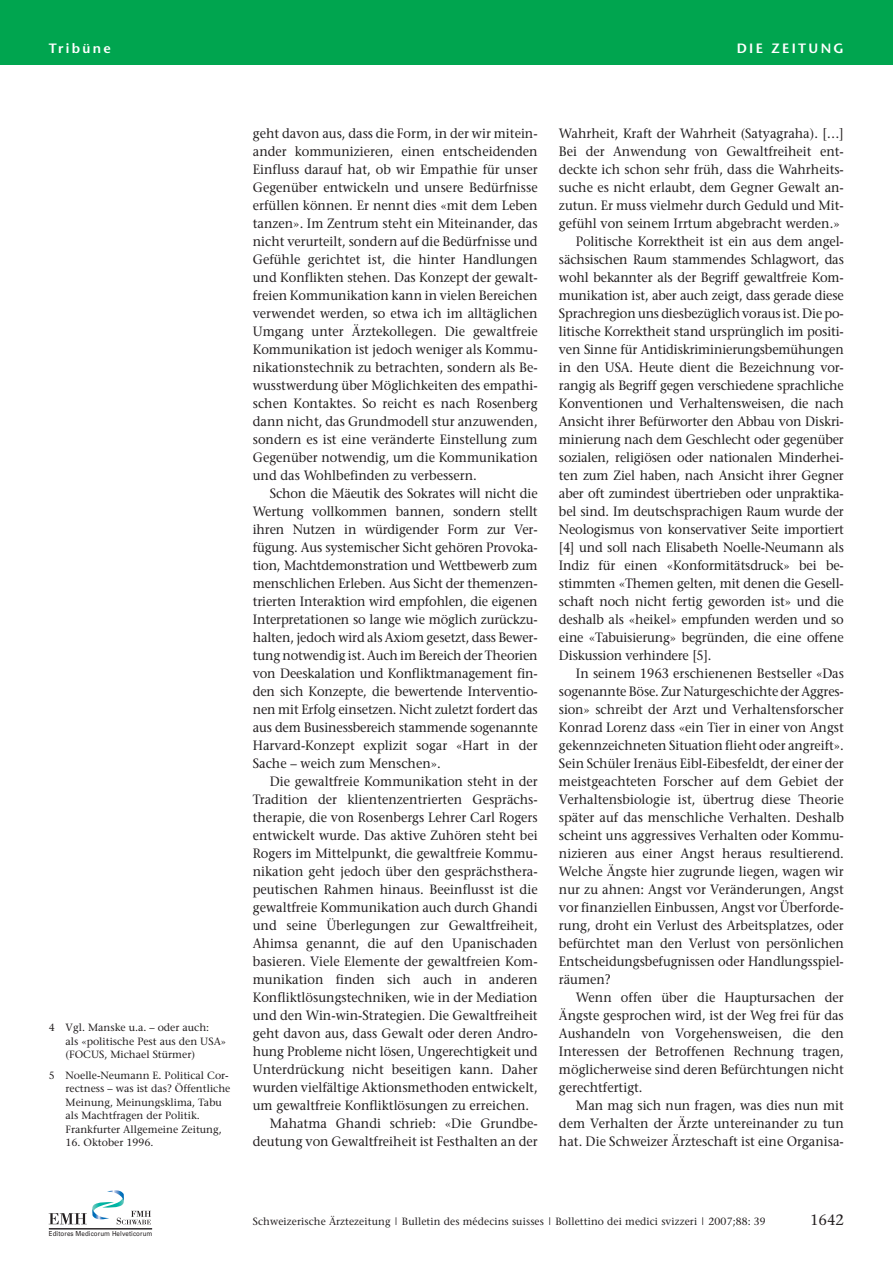
<style>
.page{position:relative;width:893px;height:1263px;background:#fff}
.page>*{position:absolute;margin:0;border:0;box-sizing:border-box;transform-origin:0 0}
.t1{font:15px "Stone Serif";color:#231f20}
.t2{font:13.5px/18px "Stone Serif";color:#231f20;text-align:justify;scale:.95 1}
.t3{font:600 13.5px "Stone Sans";letter-spacing:.17em;color:#fff}
.t4{font:10.5px/13.5px "Stone Serif";color:#231f20}
.t5{font:6.9px "Univers";letter-spacing:.015em;color:#231f20;scale:.9 1}
</style>
<div class="page">
<svg style="left:49px;top:1190px;width:102px;height:34px"></svg>
<hr style="left:49px;top:1228px;width:103px;height:1px;background:#231f20">
<div style="left:0;top:0;width:893px;height:64px;background:#00a54f"></div>
<p class="t3" style="left:49px;top:42px;width:64px">Tribüne</p>
<p class="t3" style="left:737px;top:42px;width:109px">DIE ZEITUNG</p>
<p class="t4" style="left:66px;top:1022px;width:162px;text-indent:-17px">4 Vgl. Manske u.a. – oder auch:<br>als «politische Pest aus den USA» (FOCUS, Michael Stürmer)</p>
<p class="t4" style="left:66px;top:1069px;width:166px;text-indent:-17px">5 Noelle-Neumann E. Political Cor&shy;rectness – was ist das? Öffentliche Meinung, Meinungsklima, Tabu als Machtfragen der Politik.<br>Frankfurter Allgemeine Zeitung,</p>
<p class="t4" style="left:66px;top:1137px;width:90px">16. Oktober 1996.</p>
<p class="t2" style="left:253px;top:126px;width:301px">geht davon aus, dass die Form, in der wir mitein&shy;ander kommunizieren, einen entscheidenden Einfluss darauf hat, ob wir Empathie für unser Gegenüber entwickeln und unsere Bedürfnisse erfüllen können. Er nennt dies «mit dem Leben tanzen». Im Zentrum steht ein Miteinander, das nicht verurteilt, sondern auf die Bedürfnisse und Gefühle gerichtet ist, die hinter Handlungen und Konflikten stehen. Das Konzept der gewalt&shy;freien Kommunikation kann in vielen Bereichen verwendet werden, so etwa ich im alltäglichen Umgang unter Ärztekollegen. Die gewaltfreie Kommunikation ist jedoch weniger als Kommu&shy;nikationstechnik zu betrachten, sondern als Be&shy;wusstwerdung über Möglichkeiten des empathi&shy;schen Kontaktes. So reicht es nach Rosenberg dann nicht, das Grundmodell stur anzuwenden, sondern es ist eine veränderte Einstellung zum Gegenüber notwendig, um die Kommunikation und das Wohlbefinden zu verbessern.</p>
<p class="t2" style="left:253px;top:486px;width:301px;text-indent:17px">Schon die Mäeutik des Sokrates will nicht die Wertung vollkommen bannen, sondern stellt ihren Nutzen in würdigender Form zur Ver&shy;fügung. Aus systemischer Sicht gehören Provoka&shy;tion, Machtdemonstration und Wettbewerb zum menschlichen Erleben. Aus Sicht der themenzen&shy;trierten Interaktion wird empfohlen, die eigenen Interpretationen so lange wie möglich zurückzu&shy;halten, jedoch wird als Axiom gesetzt, dass Bewer&shy;tung notwendig ist. Auch im Bereich der Theorien von Deeskalation und Konfliktmanagement fin&shy;den sich Konzepte, die bewertende Interventio&shy;nen mit Erfolg einsetzen. Nicht zuletzt fordert das aus dem Businessbereich stammende sogenannte Harvard-Konzept explizit sogar «Hart in der Sache – weich zum Menschen».</p>
<p class="t2" style="left:270px;top:774px;width:283px">Die gewaltfreie Kommunikation steht in der</p>
<p class="t2" style="left:253px;top:792px;width:301px">Tradition der klientenzentrierten Gesprächs-</p>
<p class="t2" style="left:253px;top:810px;width:301px">therapie, die von Rosenbergs Lehrer Carl Rogers</p>
<p class="t2" style="left:253px;top:828px;width:301px">entwickelt wurde. Das aktive Zuhören steht bei</p>
<p class="t2" style="left:253px;top:846px;width:301px">Rogers im Mittelpunkt, die gewaltfreie Kommu-</p>
<p class="t2" style="left:253px;top:864px;width:301px">nikation geht jedoch über den gesprächsthera-</p>
<p class="t2" style="left:253px;top:881px;width:301px">peutischen Rahmen hinaus. Beeinflusst ist die</p>
<p class="t2" style="left:253px;top:899px;width:301px">gewaltfreie Kommunikation auch durch Ghandi</p>
<p class="t2" style="left:253px;top:917px;width:301px">und seine Überlegungen zur Gewaltfreiheit,</p>
<p class="t2" style="left:253px;top:935px;width:301px">Ahimsa genannt, die auf den Upanischaden</p>
<p class="t2" style="left:253px;top:953px;width:301px">basieren. Viele Elemente der gewaltfreien Kom-</p>
<p class="t2" style="left:253px;top:971px;width:301px">munikation finden sich auch in anderen</p>
<p class="t2" style="left:253px;top:989px;width:301px">Konfliktlösungstechniken, wie in der Mediation</p>
<p class="t2" style="left:253px;top:1007px;width:301px">und den Win-win-Strategien. Die Gewaltfreiheit</p>
<p class="t2" style="left:253px;top:1025px;width:301px">geht davon aus, dass Gewalt oder deren Andro-</p>
<p class="t2" style="left:253px;top:1043px;width:301px">hung Probleme nicht lösen, Ungerechtigkeit und</p>
<p class="t2" style="left:253px;top:1061px;width:301px">Unterdrückung nicht beseitigen kann. Daher</p>
<p class="t2" style="left:253px;top:1079px;width:301px">wurden vielfältige Aktionsmethoden entwickelt,</p>
<p class="t2" style="left:253px;top:1097px;width:293px">um gewaltfreie Konfliktlösungen zu erreichen.</p>
<p class="t2" style="left:270px;top:1115px;width:283px">Mahatma Ghandi schrieb: «Die Grundbe-</p>
<p class="t2" style="left:253px;top:1133px;width:301px">deutung von Gewaltfreiheit ist Festhalten an der</p>
<p class="t2" style="left:559px;top:125px;width:301px">Wahrheit, Kraft der Wahrheit (Satyagraha). […]</p>
<p class="t2" style="left:559px;top:143px;width:301px">Bei der Anwendung von Gewaltfreiheit ent-</p>
<p class="t2" style="left:559px;top:161px;width:301px">deckte ich schon sehr früh, dass die Wahrheits-</p>
<p class="t2" style="left:559px;top:179px;width:301px">suche es nicht erlaubt, dem Gegner Gewalt an-</p>
<p class="t2" style="left:559px;top:197px;width:301px">zutun. Er muss vielmehr durch Geduld und Mit-</p>
<p class="t2" style="left:559px;top:215px;width:297px">gefühl von seinem Irrtum abgebracht werden.»</p>
<p class="t2" style="left:576px;top:233px;width:283px">Politische Korrektheit ist ein aus dem angel-</p>
<p class="t2" style="left:559px;top:251px;width:301px">sächsischen Raum stammendes Schlagwort, das</p>
<p class="t2" style="left:559px;top:269px;width:301px">wohl bekannter als der Begriff gewaltfreie Kom-</p>
<p class="t2" style="left:559px;top:287px;width:301px">munikation ist, aber auch zeigt, dass gerade diese</p>
<p class="t2" style="left:559px;top:305px;width:301px">Sprachregion uns diesbezüglich voraus ist. Die po-</p>
<p class="t2" style="left:559px;top:323px;width:301px">litische Korrektheit stand ursprünglich im positi-</p>
<p class="t2" style="left:559px;top:341px;width:301px">ven Sinne für Antidiskriminierungsbemühungen</p>
<p class="t2" style="left:559px;top:359px;width:301px">in den USA. Heute dient die Bezeichnung vor-</p>
<p class="t2" style="left:559px;top:377px;width:301px">rangig als Begriff gegen verschiedene sprachliche</p>
<p class="t2" style="left:559px;top:395px;width:301px">Konventionen und Verhaltensweisen, die nach</p>
<p class="t2" style="left:559px;top:413px;width:301px">Ansicht ihrer Befürworter den Abbau von Diskri-</p>
<p class="t2" style="left:559px;top:431px;width:301px">minierung nach dem Geschlecht oder gegenüber</p>
<p class="t2" style="left:559px;top:449px;width:301px">sozialen, religiösen oder nationalen Minderhei-</p>
<p class="t2" style="left:559px;top:467px;width:301px">ten zum Ziel haben, nach Ansicht ihrer Gegner</p>
<p class="t2" style="left:559px;top:485px;width:301px">aber oft zumindest übertrieben oder unpraktika-</p>
<p class="t2" style="left:559px;top:503px;width:301px">bel sind. Im deutschsprachigen Raum wurde der</p>
<p class="t2" style="left:559px;top:521px;width:301px">Neologismus von konservativer Seite importiert</p>
<p class="t2" style="left:559px;top:539px;width:301px">[4] und soll nach Elisabeth Noelle-Neumann als</p>
<p class="t2" style="left:559px;top:557px;width:301px">Indiz für einen «Konformitätsdruck» bei be-</p>
<p class="t2" style="left:559px;top:575px;width:301px">stimmten «Themen gelten, mit denen die Gesell-</p>
<p class="t2" style="left:559px;top:593px;width:301px">schaft noch nicht fertig geworden ist» und die</p>
<p class="t2" style="left:559px;top:611px;width:301px">deshalb als «heikel» empfunden werden und so</p>
<p class="t2" style="left:559px;top:629px;width:301px">eine «Tabuisierung» begründen, die eine offene</p>
<p class="t2" style="left:559px;top:647px;width:162px">Diskussion verhindere [5].</p>
<p class="t2" style="left:576px;top:665px;width:283px">In seinem 1963 erschienenen Bestseller «Das</p>
<p class="t2" style="left:559px;top:683px;width:301px">sogenannte Böse. Zur Naturgeschichte der Aggres-</p>
<p class="t2" style="left:559px;top:701px;width:301px">sion» schreibt der Arzt und Verhaltensforscher</p>
<p class="t2" style="left:559px;top:719px;width:301px">Konrad Lorenz dass «ein Tier in einer von Angst</p>
<p class="t2" style="left:559px;top:737px;width:301px">gekennzeichneten Situation flieht oder angreift».</p>
<p class="t2" style="left:559px;top:755px;width:301px">Sein Schüler Irenäus Eibl-Eibesfeldt, der einer der</p>
<p class="t2" style="left:559px;top:773px;width:301px">meistgeachteten Forscher auf dem Gebiet der</p>
<p class="t2" style="left:559px;top:791px;width:301px">Verhaltensbiologie ist, übertrug diese Theorie</p>
<p class="t2" style="left:559px;top:809px;width:301px">später auf das menschliche Verhalten. Deshalb</p>
<p class="t2" style="left:559px;top:827px;width:301px">scheint uns aggressives Verhalten oder Kommu-</p>
<p class="t2" style="left:559px;top:845px;width:301px">nizieren aus einer Angst heraus resultierend.</p>
<p class="t2" style="left:559px;top:863px;width:301px">Welche Ängste hier zugrunde liegen, wagen wir</p>
<p class="t2" style="left:559px;top:881px;width:301px">nur zu ahnen: Angst vor Veränderungen, Angst</p>
<p class="t2" style="left:559px;top:899px;width:301px">vor finanziellen Einbussen, Angst vor Überforde-</p>
<p class="t2" style="left:559px;top:917px;width:301px">rung, droht ein Verlust des Arbeitsplatzes, oder</p>
<p class="t2" style="left:559px;top:935px;width:301px">befürchtet man den Verlust von persönlichen</p>
<p class="t2" style="left:559px;top:953px;width:301px">Entscheidungsbefugnissen oder Handlungsspiel-</p>
<p class="t2" style="left:559px;top:971px;width:56px">räumen?</p>
<p class="t2" style="left:576px;top:989px;width:283px">Wenn offen über die Hauptursachen der</p>
<p class="t2" style="left:559px;top:1007px;width:301px">Ängste gesprochen wird, ist der Weg frei für das</p>
<p class="t2" style="left:559px;top:1025px;width:301px">Aushandeln von Vorgehensweisen, die den</p>
<p class="t2" style="left:559px;top:1043px;width:301px">Interessen der Betroffenen Rechnung tragen,</p>
<p class="t2" style="left:559px;top:1061px;width:301px">möglicherweise sind deren Befürchtungen nicht</p>
<p class="t2" style="left:559px;top:1079px;width:90px">gerechtfertigt.</p>
<p class="t2" style="left:576px;top:1097px;width:283px">Man mag sich nun fragen, was dies nun mit</p>
<p class="t2" style="left:559px;top:1115px;width:301px">dem Verhalten der Ärzte untereinander zu tun</p>
<p class="t2" style="left:559px;top:1133px;width:301px">hat. Die Schweizer Ärzteschaft ist eine Organisa-</p>
<p class="t5" style="left:49px;top:1229px;width:117px">Editores Medicorum Helveticorum</p>
<p class="t4" style="left:253px;top:1215px;width:515px">Schweizerische Ärztezeitung | Bulletin des médecins suisses | Bollettino dei medici svizzeri | 2007;88: 39</p>
<p class="t1" style="left:810px;top:1213px;width:35px">1642</p>
</div>
